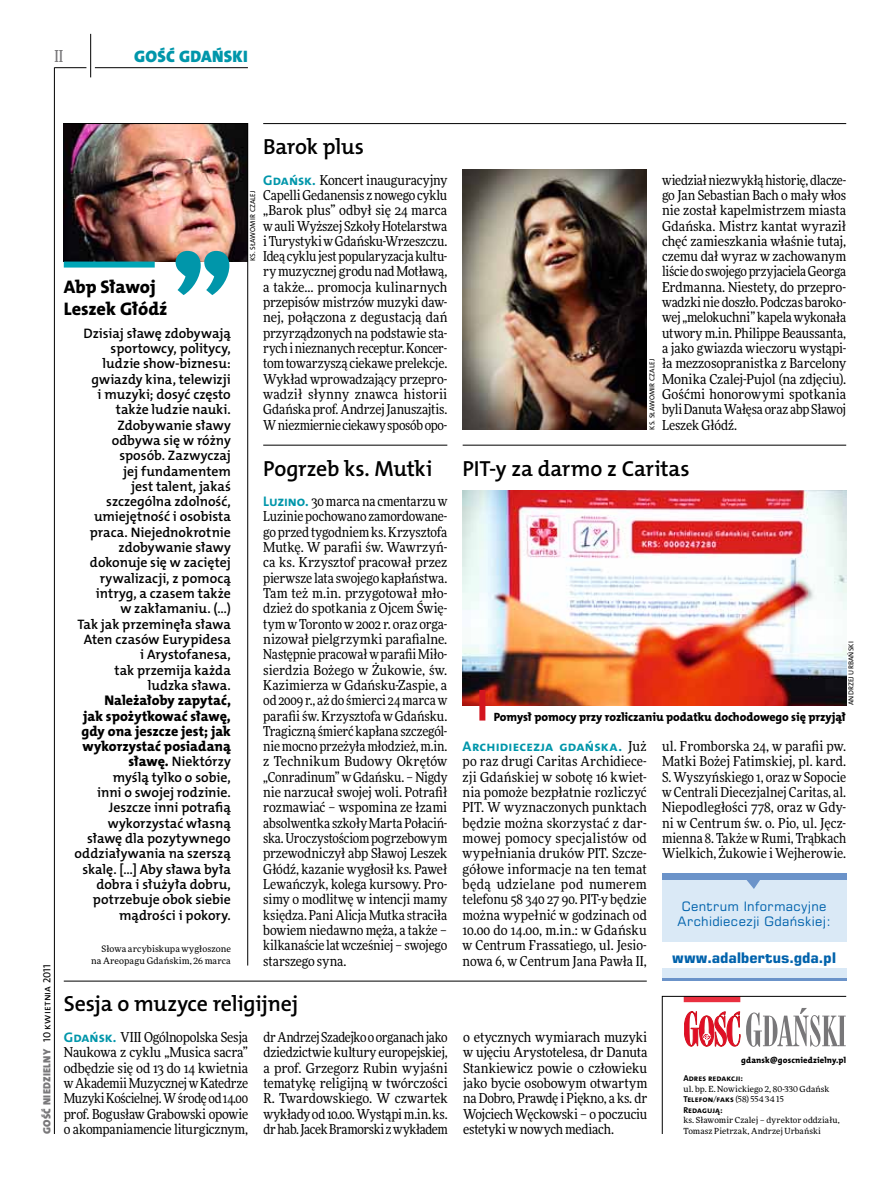
<style>
.page{position:relative;width:893px;height:1191px;background:#fff}
.page>*{position:absolute;margin:0;border:0;box-sizing:border-box;transform-origin:0 0}
.t1{font:21.9px "The Mix HP6 Se Bld";letter-spacing:-.01em;color:#000}
.t2{font:18.3px/21.6px "The Mix HP8 Ex Bld";letter-spacing:-.005em;color:#000}
.t3{font:16.65px "The Mix HP9 Blk";letter-spacing:.02em;color:#0096aa}
.t4{font:500 16.5px "Freeday Narrow";color:#787779;scale:.9 1}
.t5{font:14.1px/15.3px "The Mix HP8 Ex Bld";color:#000;text-align:justify}
.t6{font:13.95px "The Mix HP7 Bld";letter-spacing:.01em;color:#0096aa}
.t7{font:13.8px/15.3px "The Mix HP6 Se Bld";letter-spacing:-.005em;color:#000;text-align:right}
.t8{font:13.65px/15.3px "Freeday Narrow News";letter-spacing:-.01em;color:#000;text-align:justify}
.t9{font:700 13.5px "Square 721 PL";letter-spacing:-.015em;color:#0062ac}
.t10{font:12px "The Mix HP8 Ex Bld";letter-spacing:-.005em;color:#000}
.t11{font:12px/15.3px "Square 721 PL";letter-spacing:.025em;color:#0062ac;text-align:center}
.t12{font:10.5px "The Mix HP9 Blk";letter-spacing:.025em;color:#787779}
.t13{font:9px/12px "Freeday News";letter-spacing:.015em;color:#000;text-align:right}
.t14{font:8.55px "The Mix HP8 Ex Bld";letter-spacing:.015em;color:#000}
.t15{font:8.55px "The Mix HP7 Bld";color:#000}
.t16{font:8.4px/10.5px "Freeday News";letter-spacing:.01em;color:#000}
.t17{font:7.2px "The Mix HP5 Plain";letter-spacing:.01em;color:#000}
.s1{font-family:"The Mix HP5 Plain";color:#000}
.s2{font-family:"The Mix HP8 Ex Bld";font-size:14.1px}
.s3{font-family:"The Mix HP7 Bld";font-size:13.95px;color:#0096aa}
.s4{font-family:"Freeday Narrow News";font-size:13.65px;color:#000}
.s5{font-family:"The Mix HP7 Bld";font-size:8.55px}
</style>
<div class="page">
<hr style="left:54px;top:67px;width:1px;height:1067px;background:#000">
<hr style="left:90px;top:34px;width:1px;height:43px;background:#000">
<hr style="left:54px;top:67px;width:32px;height:1px;background:#000">
<hr style="left:95px;top:67px;width:153px;height:1px;background:#000">
<svg style="left:64px;top:123px;width:184px;height:843px"></svg>
<div style="left:64px;top:261px;width:91px;height:6px;background:#00a5b6"></div>
<svg style="left:176px;top:251px;width:53px;height:44px"></svg>
<svg style="left:662px;top:996px;width:185px;height:138px"></svg>
<div style="left:662px;top:873px;width:184px;height:108px;background:#dae9f6"></div>
<div style="left:662px;top:873px;width:184px;height:7px;background:#6b93c9"></div>
<hr style="left:662px;top:978px;width:184px;height:3px;background:#6b93c9">
<div style="left:662px;top:942px;width:184px;height:25px;background:#fff"></div>
<svg style="left:746px;top:880px;width:14px;height:9px"></svg>
<hr style="left:263px;top:123px;width:583px;height:1px;background:#000">
<img style="left:463px;top:169px;width:184px;height:260px">
<hr style="left:463px;top:445px;width:383px;height:1px;background:#000">
<hr style="left:64px;top:980px;width:583px;height:1px;background:#000">
<hr style="left:263px;top:445px;width:184px;height:1px;background:#000">
<img style="left:463px;top:491px;width:383px;height:214px">
<div style="left:479px;top:690px;width:6px;height:30px;background:#d3151f"></div>
<p class="t4" style="left:54px;top:46px;width:11px">II</p>
<p class="t3" style="left:134px;top:46px;width:115px">GOŚĆ GDAŃSKI</p>
<p class="t12" style="left:40px;top:1134px;width:171px;rotate:-90deg">GOŚĆ NIEDZIELNY <span class="s1">10 kwietnia 2011</span></p>
<h2 class="t2" style="left:64px;top:276px;width:105px">Abp Sławoj<br>Leszek Głódź</h2>
<p class="t7" style="left:77px;top:325px;width:155px">Dzisiaj sławę zdobywają sportowcy, politycy, ludzie show-biznesu: gwiazdy kina, telewizji<br>i muzyki; dosyć często także ludzie nauki.<br>Zdobywanie sławy odbywa się w różny sposób. Zazwyczaj<br>jej fundamentem<br>jest talent, jakaś szczególna zdolność, umiejętność i osobista praca. Niejednokrotnie zdobywanie sławy dokonuje się w zaciętej rywalizacji, z pomocą intryg, a czasem także<br>w zakłamaniu. (…)<br>Tak jak przeminęła sława<br>Aten czasów Eurypidesa i Arystofanesa,<br>tak przemija każda ludzka sława.</p>
<p class="t5" style="left:82px;top:693px;width:151px;text-indent:23px">Należałoby zapytać, jak spożytkować sławę, gdy ona jeszcze jest; jak wykorzystać posiadaną</p>
<p class="t7" style="left:75px;top:754px;width:158px"><span class="s2">sławę.</span> Niektórzy<br>myślą tylko o sobie,<br>inni o swojej rodzinie.<br>Jeszcze inni potrafią wykorzystać własną sławę dla pozytywnego oddziaływania na szerszą skalę. […] Aby sława była dobra i służyła dobru, potrzebuje obok siebie mądrości i pokory.</p>
<p class="t13" style="left:91px;top:942px;width:141px">Słowa arcybiskupa wygłoszone na Areopagu Gdańskim, 26 marca</p>
<h1 class="t1" style="left:263px;top:132px;width:102px">Barok plus</h1>
<p class="t8" style="left:263px;top:172px;width:186px"><span class="s3">Gdańsk.</span> Koncert inauguracyjny Capelli Gedanensis z nowego cyklu „Barok plus” odbył się 24 marca w auli Wyższej Szkoły Hotelarstwa i Turystyki w Gdańsku-Wrzeszczu.<br>Ideą cyklu jest popularyzacja kultu&shy;ry muzycznej grodu nad Motławą, a także… promocja kulinarnych przepisów mistrzów muzyki daw&shy;nej, połączona z degustacją dań przyrządzonych na podstawie sta&shy;rych i nieznanych receptur. Koncer&shy;tom towarzyszą ciekawe prelekcje.<br>Wykład wprowadzający przepro&shy;wadził słynny znawca historii Gdańska prof. Andrzej Januszajtis.<br>W niezmiernie ciekawy sposób opo-</p>
<p class="t8" style="left:662px;top:172px;width:186px">wiedział niezwykłą historię, dlacze&shy;go Jan Sebastian Bach o mały włos nie został kapelmistrzem miasta Gdańska. Mistrz kantat wyraził chęć zamieszkania właśnie tutaj, czemu dał wyraz w zachowanym liście do swojego przyjaciela Georga Erdmanna. Niestety, do przepro&shy;wadzki nie doszło. Podczas baroko&shy;wej „melokuchni” kapela wykonała utwory m.in. Philippe Beaussanta, a jako gwiazda wieczoru wystąpi&shy;ła mezzosopranistka z Barcelony Monika Czalej-Pujol (na zdjęciu).<br>Gośćmi honorowymi spotkania byli Danuta Wałęsa oraz abp Sławoj Leszek Głódź.</p>
<h1 class="t1" style="left:463px;top:454px;width:229px">PIT-y za darmo z Caritas</h1>
<p class="t17" style="left:248px;top:261px;width:72px;rotate:-90deg">ks. sławomir czalej</p>
<p class="t17" style="left:647px;top:429px;width:72px;rotate:-90deg">ks. sławomir czalej</p>
<h1 class="t1" style="left:263px;top:454px;width:171px">Pogrzeb ks. Mutki</h1>
<p class="t8" style="left:263px;top:493px;width:186px"><span class="s3">Luzino.</span> 30 marca na cmentarzu w Luzinie pochowano zamordowane&shy;go przed tygodniem ks. Krzysztofa Mutkę. W parafii św. Wawrzyń&shy;ca ks. Krzysztof pracował przez pierwsze lata swojego kapłaństwa.<br>Tam też m.in. przygotował mło&shy;dzież do spotkania z Ojcem Świę&shy;tym w Toronto w 2002 r. oraz orga&shy;nizował pielgrzymki parafialne.<br>Następnie pracował w parafii Miło&shy;sierdzia Bożego w Żukowie, św.<br>Kazimierza w Gdańsku-Zaspie, a od 2009 r., aż do śmierci 24 marca w parafii św. Krzysztofa w Gdańsku.<br>Tragiczną śmierć kapłana szczegól&shy;nie mocno przeżyła młodzież, m.in. z Technikum Budowy Okrętów „Conradinum” w Gdańsku. – Nigdy nie narzucał swojej woli. Potrafił rozmawiać – wspomina ze łzami absolwentka szkoły Marta Połaciń&shy;ska. Uroczystościom pogrzebowym przewodniczył abp Sławoj Leszek Głódź, kazanie wygłosił ks. Paweł Lewańczyk, kolega kursowy. Pro&shy;simy o modlitwę w intencji mamy księdza. Pani Alicja Mutka straciła bowiem niedawno męża, a także – kilkanaście lat wcześniej – swojego starszego syna.</p>
<p class="t17" style="left:846px;top:705px;width:65px;rotate:-90deg">andrzej urbański</p>
<p class="t10" style="left:494px;top:709px;width:354px">Pomysł pomocy przy rozliczaniu podatku dochodowego się przyjął</p>
<p class="t8" style="left:662px;top:738px;width:186px">ul. Fromborska 24, w parafii pw.<br>Matki Bożej Fatimskiej, pl. kard.<br>S. Wyszyńskiego 1, oraz w Sopocie w Centrali Diecezjalnej Caritas, al.<br>Niepodległości 778, oraz w Gdy&shy;ni w Centrum św. o. Pio, ul. Jęcz&shy;mienna 8. Także w Rumi, Trąbkach Wielkich, Żukowie i Wejherowie.</p>
<p class="t6" style="left:463px;top:737px;width:186px">Archidiecezja gdańska. <span class="s4">Już</span></p>
<p class="t8" style="left:463px;top:754px;width:186px">po raz drugi Caritas Archidiece&shy;zji Gdańskiej w sobotę 16 kwiet&shy;nia pomoże bezpłatnie rozliczyć PIT. W wyznaczonych punktach będzie można skorzystać z dar&shy;mowej pomocy specjalistów od wypełniania druków PIT. Szcze&shy;gółowe informacje na ten temat będą udzielane pod numerem telefonu 58 340 27 90. PIT-y będzie można wypełnić w godzinach od 10.00 do 14.00, m.in.: w Gdańsku w Centrum Frassatiego, ul. Jesio&shy;nowa 6, w Centrum Jana Pawła II,</p>
<p class="t11" style="left:677px;top:898px;width:155px">Centrum Informacyjne<br>Archidiecezji Gdańskiej:</p>
<p class="t9" style="left:672px;top:948px;width:165px">www.adalbertus.gda.pl</p>
<h1 class="t1" style="left:64px;top:990px;width:236px">Sesja o muzyce religijnej</h1>
<p class="t8" style="left:64px;top:1029px;width:186px"><span class="s3">Gdańsk.</span> VIII Ogólnopolska Sesja Naukowa z cyklu „Musica sacra” odbędzie się od 13 do 14 kwietnia w Akademii Muzycznej w Katedrze Muzyki Kościelnej. W środę od 14.00 prof. Bogusław Grabowski opowie o akompaniamencie liturgicznym,</p>
<p class="t8" style="left:263px;top:1029px;width:186px">dr Andrzej Szadejko o organach jako dziedzictwie kultury europejskiej, a prof. Grzegorz Rubin wyjaśni tematykę religijną w twórczości R. Twardowskiego. W czwartek wykłady od 10.00. Wystąpi m.in. ks. dr hab. Jacek Bramorski z wykładem</p>
<p class="t8" style="left:463px;top:1029px;width:186px">o etycznych wymiarach muzyki w ujęciu Arystotelesa, dr Danuta Stankiewicz powie o człowieku jako bycie osobowym otwartym na Dobro, Prawdę i Piękno, a ks. dr Wojciech Węckowski – o poczuciu estetyki w nowych mediach.</p>
<p class="t14" style="left:741px;top:1054px;width:106px">gdansk@goscniedzielny.pl</p>
<p class="t15" style="left:683px;top:1073px;width:61px">Adres redakcji:</p>
<p class="t16" style="left:683px;top:1083px;width:148px">ul. bp. E. Nowickiego 2, 80-330 Gdańsk<br><span class="s5">Telefon</span>/<span class="s5">faks</span> (58) 554 34 15</p>
<p class="t15" style="left:683px;top:1104px;width:41px">Redagują:</p>
<p class="t16" style="left:683px;top:1115px;width:158px">ks. Sławomir Czalej – dyrektor oddziału,<br>Tomasz Pietrzak, Andrzej Urbański</p>
</div>
